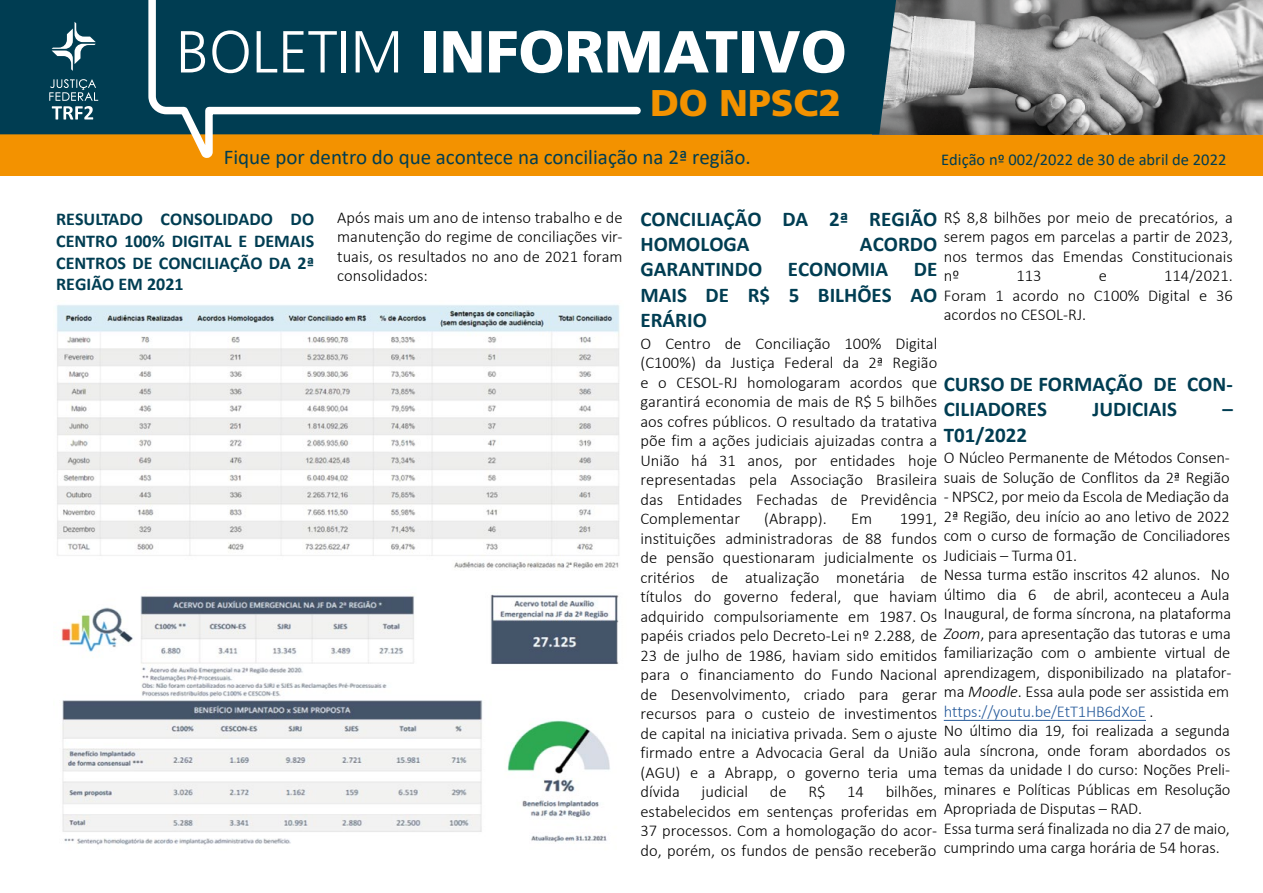
<style>
.page{position:relative;width:1263px;height:893px;background:#fff}
.page>*{position:absolute;margin:0;border:0;box-sizing:border-box;transform-origin:0 0}
.t1{font:900 59.25px "Frutiger LT Std";color:#fff}
.t2{font:900 37.2px "Frutiger LT Std";color:#f39200}
.t3{font:700 21px/25.2px "Calibri";color:#003d52}
.t4{font:21px "Calibri";color:#003d52}
.t5{font:700 18px/21.6px "Calibri";color:#003d52;text-align:justify}
.t6{font:300 16.5px/19.5px "Calibri";letter-spacing:-.01em;color:#000;text-align:justify}
.t7{font:16.5px "Calibri";color:#003d52}
.s1{font-weight:300}
.s2{font-style:italic}
.s3{color:#275b9b}
</style>
<div class="page">
<div style="left:0;top:121px;width:1263px;height:55px;background:#f39200"></div>
<img style="left:896px;top:0;width:367px;height:134px">
<div style="left:0;top:0;width:896px;height:134px;background:#003d52"></div>
<svg style="left:145px;top:0;width:499px;height:158px"></svg>
<svg style="left:52px;top:22px;width:44px;height:49px"></svg>
<svg style="left:49px;top:79px;width:49px;height:41px;background:#3f6d7c"></svg>
<img style="left:56px;top:304px;width:564px;height:266px">
<img style="left:61px;top:594px;width:558px;height:251px">
<hr style="left:944px;top:720px;width:202px;height:1px;background:#275b9b">
<h1 class="t1" style="left:176px;top:16px;width:672px"><span class="s1">BOLETIM</span> INFORMATIVO</h1>
<h2 class="t2" style="left:650px;top:80px;width:193px">DO NPSC2</h2>
<p class="t4" style="left:224px;top:142px;width:529px">Fique por dentro do que acontece na conciliação na 2ª região.</p>
<p class="t7" style="left:941px;top:148px;width:287px">Edição nº 002/2022 de 30 de abril de 2022</p>
<p class="t5" style="left:56px;top:208px;width:260px">RESULTADO CONSOLIDADO DO CENTRO 100% DIGITAL E DEMAIS CENTROS DE CONCILIAÇÃO DA 2ª REGIÃO EM 2021</p>
<p class="t6" style="left:337px;top:207px;width:287px">Após mais um ano de intenso trabalho e de manutenção do regime de conciliações vir&shy;tuais, os resultados no ano de 2021 foram consolidados:</p>
<p class="t3" style="left:640px;top:206px;width:298px">CONCILIAÇÃO DA 2ª REGIÃO<br>HOMOLOGA</p>
<p class="t6" style="left:944px;top:207px;width:290px">R$ 8,8 bilhões por meio de precatórios, a serem pagos em parcelas a partir de 2023, nos termos das Emendas Constitucionais nº</p>
<p class="t3" style="left:640px;top:232px;width:298px;text-align:justify;text-indent:219px">ACORDO GARANTINDO ECONOMIA DE MAIS DE R$ 5 BILHÕES AO ERÁRIO</p>
<p class="t6" style="left:640px;top:333px;width:298px">O Centro de Conciliação 100% Digital (C100%) da Justiça Federal da 2ª Região e o CESOL-RJ homologaram acordos que garantirá economia de mais de R$ 5 bilhões aos cofres públicos. O resultado da tratativa põe fim a ações judiciais ajuizadas contra a União há 31 anos, por entidades hoje representadas pela Associação Brasileira das Entidades Fechadas de Previdência Complementar</p>
<p class="t6" style="left:944px;top:266px;width:290px;text-indent:220px">114/2021.<br>Foram 1 acordo no C100% Digital e 36 acordos no CESOL-RJ.</p>
<p class="t6" style="left:1016px;top:266px;width:27px">113</p>
<p class="t6" style="left:1099px;top:266px;width:10px">e</p>
<p class="t3" style="left:944px;top:372px;width:290px">CURSO DE FORMAÇÃO DE CON-<br>CILIADORES</p>
<p class="t3" style="left:1092px;top:397px;width:86px">JUDICIAIS</p>
<p class="t3" style="left:1222px;top:397px;width:12px">–</p>
<p class="t3" style="left:944px;top:422px;width:85px">T01/2022</p>
<p class="t6" style="left:944px;top:448px;width:288px">O Núcleo Permanente de Métodos Consen&shy;suais de Solução de Conflitos da 2ª Região</p>
<p class="t6" style="left:944px;top:487px;width:289px;text-align:left">- NPSC2, por meio da Escola de Mediação da 2ª Região, deu início ao ano letivo de 2022 com o curso de formação de Conciliadores Judiciais – Turma 01.<br>Nessa turma estão inscritos 42 alunos. No último dia 6 de abril, aconteceu a Aula Inaugural, de forma síncrona, na plataforma <span class="s2">Zoom</span>, para apresentação das tutoras e uma familiarização com o ambiente virtual de aprendizagem, disponibilizado na platafor&shy;ma <span class="s2">Moodle</span>. Essa aula pode ser assistida em <span class="s3">https://youtu.be/EtT1HB6dXoE</span> .<br>No último dia 19, foi realizada a segunda aula síncrona, onde foram abordados os temas da unidade I do curso: Noções Preli&shy;minares e Políticas Públicas em Resolução Apropriada de Disputas – RAD.<br>Essa turma será finalizada no dia 27 de maio, cumprindo uma carga horária de 54 horas.</p>
<p class="t6" style="left:764px;top:509px;width:64px">(Abrapp).</p>
<p class="t6" style="left:851px;top:509px;width:23px">Em</p>
<p class="t6" style="left:640px;top:509px;width:298px;text-indent:259px">1991, instituições administradoras de 88 fundos de pensão questionaram judicialmente os critérios de atualização monetária de títulos do governo federal, que haviam adquirido compulsoriamente em 1987. Os papéis criados pelo Decreto-Lei nº 2.288, de 23 de julho de 1986, haviam sido emitidos para o financiamento do Fundo Nacional de Desenvolvimento, criado para gerar recursos para o custeio de investimentos de capital na iniciativa privada. Sem o ajuste firmado entre a Advocacia Geral da União (AGU) e a Abrapp, o governo teria uma dívida</p>
<p class="t6" style="left:702px;top:782px;width:48px">judicial</p>
<p class="t6" style="left:770px;top:782px;width:18px">de</p>
<p class="t6" style="left:808px;top:782px;width:19px">R$</p>
<p class="t6" style="left:847px;top:782px;width:18px">14</p>
<p class="t6" style="left:640px;top:782px;width:298px;text-indent:245px">bilhões, estabelecidos em sentenças proferidas em 37 processos. Com a homologação do acor&shy;do, porém, os fundos de pensão receberão</p>
</div>
